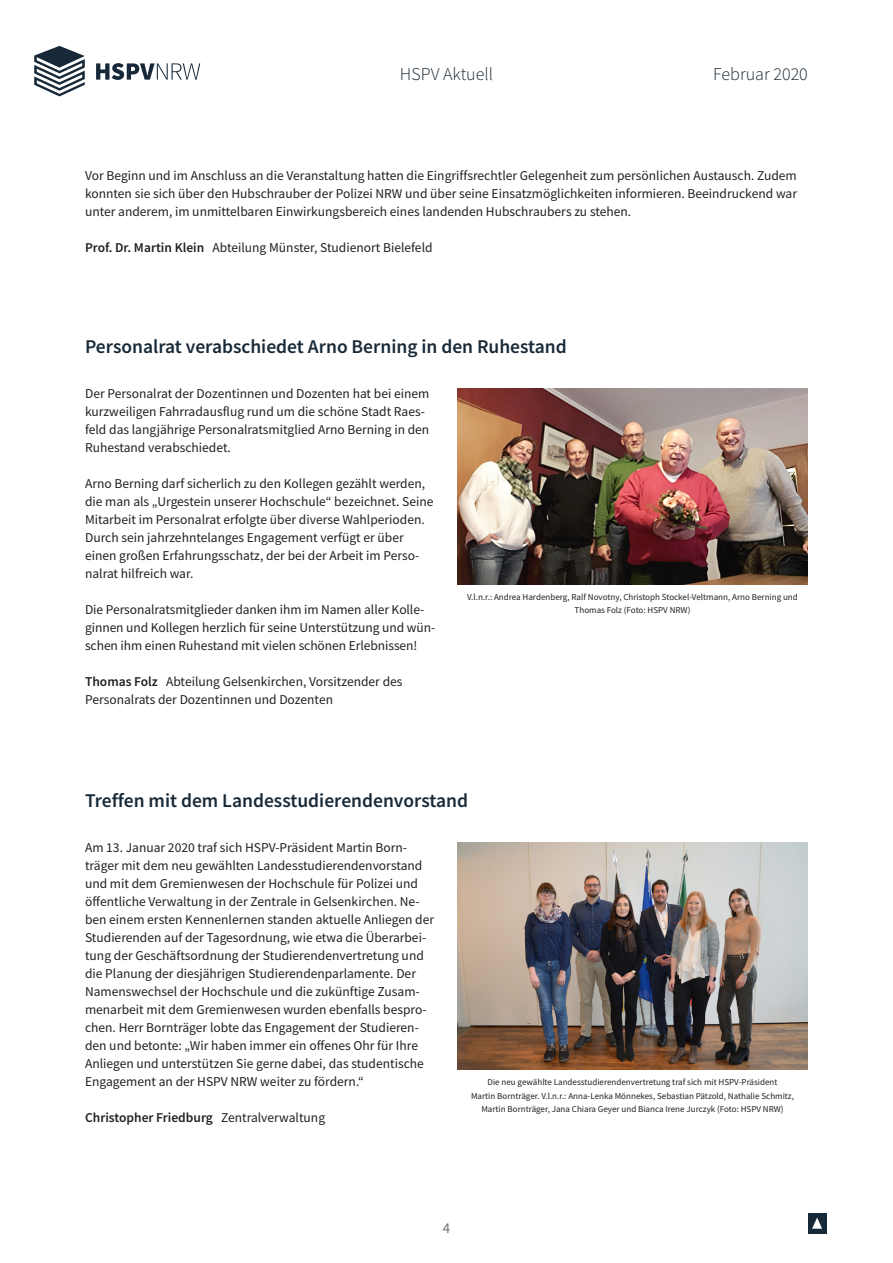
<style>
.page{position:relative;width:893px;height:1263px;background:#fff}
.page>*{position:absolute;margin:0;border:0;box-sizing:border-box;transform-origin:0 0}
.t1{font:600 19.5px "HSPV";color:#182937}
.t2{font:300 18px "HSPV";color:#182937}
.t3{font:15px "HSPV";color:#6d7379}
.t4{font:13.5px/18px "HSPV";color:#231f20}
.t5{font:600 13.5px "HSPV";color:#231f20}
.t6{font:9px/13.5px "HSPV";color:#231f20;text-align:center}
.s1{font-weight:600}
.s2{font-weight:400}
</style>
<div class="page">
<div style="left:808px;top:1213px;width:18px;height:20px;background:#182937"></div>
<svg style="left:812px;top:1217px;width:10px;height:12px"></svg>
<svg style="left:96px;top:63px;width:104px;height:17px"></svg>
<svg style="left:34px;top:46px;width:51px;height:50px"></svg>
<img style="left:457px;top:388px;width:351px;height:197px">
<img style="left:457px;top:842px;width:351px;height:227px">
<h2 class="t2" style="left:400px;top:63px;width:95px">HSPV Aktuell</h2>
<h2 class="t2" style="left:713px;top:63px;width:96px">Februar 2020</h2>
<p class="t4" style="left:85px;top:167px;width:713px;text-align:justify">Vor Beginn und im Anschluss an die Veranstaltung hatten die Eingriffsrechtler Gelegenheit zum persönlichen Austausch. Zudem konnten sie sich über den Hubschrauber der Polizei NRW und über seine Einsatzmöglichkeiten informieren. Beeindruckend war unter anderem, im unmittelbaren Einwirkungsbereich eines landenden Hubschraubers zu stehen.</p>
<p class="t4" style="left:85px;top:239px;width:349px"><span class="s1">Prof. Dr. Martin Klein</span> Abteilung Münster, Studienort Bielefeld</p>
<p class="t1" style="left:85px;top:334px;width:483px">Personalrat verabschiedet Arno Berning in den Ruhestand</p>
<p class="t4" style="left:85px;top:385px;width:346px">Der Personalrat der Dozentinnen und Dozenten hat bei einem kurzweiligen Fahrradausflug rund um die schöne Stadt Raes&shy;feld das langjährige Personalratsmitglied Arno Berning in den Ruhestand verabschiedet.</p>
<p class="t4" style="left:85px;top:475px;width:350px">Arno Berning darf sicherlich zu den Kollegen gezählt werden, die man als „Urgestein unserer Hochschule“ bezeichnet. Seine Mitarbeit im Personalrat erfolgte über diverse Wahlperioden.<br>Durch sein jahrzehntelanges Engagement verfügt er über einen großen Erfahrungsschatz, der bei der Arbeit im Perso&shy;nalrat hilfreich war.</p>
<p class="t4" style="left:85px;top:601px;width:352px">Die Personalratsmitglieder danken ihm im Namen aller Kolle&shy;ginnen und Kollegen herzlich für seine Unterstützung und wün&shy;schen ihm einen Ruhestand mit vielen schönen Erlebnissen!</p>
<p class="t4" style="left:85px;top:673px;width:319px"><span class="s1">Thomas Folz</span> Abteilung Gelsenkirchen, Vorsitzender des<br>Personalrats der Dozentinnen und Dozenten</p>
<p class="t6" style="left:467px;top:590px;width:332px">V.l.n.r.: Andrea Hardenberg, Ralf Novotny, Christoph Stockel-Veltmann, Arno Berning und<br>Thomas Folz (Foto: HSPV NRW)</p>
<p class="t1" style="left:85px;top:787px;width:384px">Treffen mit dem Landesstudierendenvorstand</p>
<p class="t4" style="left:85px;top:838px;width:351px">Am 13. Januar 2020 traf sich HSPV-Präsident Martin Born&shy;träger mit dem neu gewählten Landesstudierendenvorstand und mit dem Gremienwesen der Hochschule für Polizei und öffentliche Verwaltung in der Zentrale in Gelsenkirchen. Ne&shy;ben einem ersten Kennenlernen standen aktuelle Anliegen der Studierenden auf der Tagesordnung, wie etwa die Überarbei&shy;tung der Geschäftsordnung der Studierendenvertretung und die Planung der diesjährigen Studierendenparlamente. Der Namenswechsel der Hochschule und die zukünftige Zusam&shy;menarbeit mit dem Gremienwesen wurden ebenfalls bespro&shy;chen. Herr Bornträger lobte das Engagement der Studieren&shy;den und betonte: „Wir haben immer ein offenes Ohr für Ihre Anliegen und unterstützen Sie gerne dabei, das studentische Engagement an der HSPV NRW weiter zu fördern.“</p>
<p class="t5" style="left:85px;top:1109px;width:242px">Christopher Friedburg <span class="s2">Zentralverwaltung</span></p>
<p class="t6" style="left:471px;top:1075px;width:324px">Die neu gewählte Landesstudierendenvertretung traf sich mit HSPV-Präsident<br>Martin Bornträger. V.l.n.r.: Anna-Lenka Mönnekes, Sebastian Pätzold, Nathalie Schmitz,<br>Martin Bornträger, Jana Chiara Geyer und Bianca Irene Jurczyk (Foto: HSPV NRW)</p>
<p class="t3" style="left:443px;top:1218px;width:9px">4</p>
</div>
